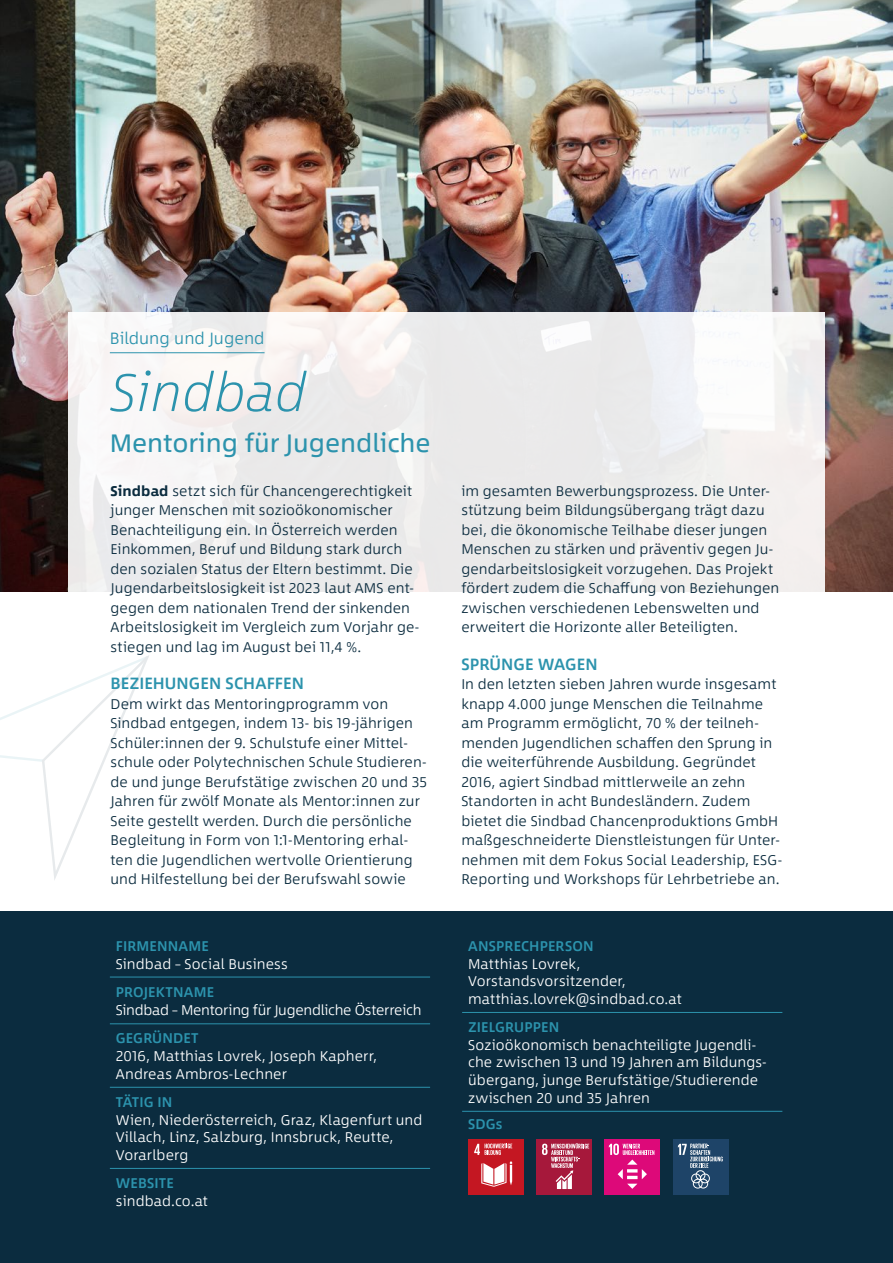
<style>
.page{position:relative;width:893px;height:1263px;background:#fff}
.page>*{position:absolute;margin:0;border:0;box-sizing:border-box;transform-origin:0 0}
.t1{font:italic 200 54px "Between 1";color:#2c93ad}
.t2{font:25.5px "Between 1";color:#2c93ad}
.t3{font:500 16.5px "Between 1";color:#2c93ad}
.t4{font:300 16.5px "Between 1";color:#2c93ad}
.t5{font:300 14.25px/19.5px "Between 1";letter-spacing:.01em;color:#0b2c3f}
.t6{font:300 14.25px/17.7px "Between 1";letter-spacing:.01em;color:#fff}
.t7{font:500 14.25px "Between 1";letter-spacing:.01em;color:#2c93ad}
.t8{font:300 14.25px "Between 1";letter-spacing:-.015em;color:#fff}
.s1{font-weight:700}
</style>
<div class="page">
<img style="left:0;top:0;width:893px;height:591px">
<div style="left:0;top:911px;width:893px;height:352px;background:#0b2c3f"></div>
<svg style="left:68px;top:312px;width:757px;height:280px;fill:#ececec"></svg>
<hr style="left:110px;top:977px;width:320px;height:1px;background:#2c93ad">
<hr style="left:110px;top:1023px;width:320px;height:1px;background:#2c93ad">
<hr style="left:110px;top:1168px;width:320px;height:1px;background:#2c93ad">
<hr style="left:110px;top:1087px;width:320px;height:1px;background:#2c93ad">
<hr style="left:462px;top:1012px;width:320px;height:1px;background:#2c93ad">
<hr style="left:462px;top:1111px;width:320px;height:1px;background:#2c93ad">
<div style="left:469px;top:1139px;width:55px;height:55px;background:#c41722"></div>
<svg style="left:481px;top:1161px;width:31px;height:25px"></svg>
<svg style="left:474px;top:1143px;width:38px;height:12px"></svg>
<div style="left:537px;top:1139px;width:55px;height:55px;background:#a6183b"></div>
<svg style="left:542px;top:1143px;width:47px;height:46px"></svg>
<div style="left:605px;top:1139px;width:55px;height:55px;background:#dd0979"></div>
<svg style="left:609px;top:1143px;width:45px;height:46px"></svg>
<div style="left:673px;top:1139px;width:55px;height:55px;background:#1e4468"></div>
<svg style="left:678px;top:1144px;width:45px;height:44px"></svg>
<svg style="left:0;top:655px;width:149px;height:225px"></svg>
<hr style="left:110px;top:352px;width:155px;height:1px;background:#2c93ad">
<p class="t4" style="left:110px;top:328px;width:156px">Bildung und Jugend</p>
<h1 class="t1" style="left:110px;top:359px;width:198px">Sindbad</h1>
<h2 class="t2" style="left:110px;top:428px;width:322px">Mentoring für Jugendliche</h2>
<p class="t5" style="left:111px;top:481px;width:310px"><span class="s1">Sindbad</span> setzt sich für Chancengerechtigkeit junger Menschen mit sozioökonomischer Benachteiligung ein. In Österreich werden Einkommen, Beruf und Bildung stark durch den sozialen Status der Eltern bestimmt. Die Jugendarbeitslosigkeit ist 2023 laut AMS ent&shy;gegen dem nationalen Trend der sinkenden Arbeitslosigkeit im Vergleich zum Vorjahr ge&shy;stiegen und lag im August bei 11,4 %.</p>
<p class="t3" style="left:111px;top:673px;width:195px">BEZIEHUNGEN SCHAFFEN</p>
<p class="t5" style="left:111px;top:694px;width:318px">Dem wirkt das Mentoringprogramm von Sindbad entgegen, indem 13- bis 19-jährigen Schüler:innen der 9. Schulstufe einer Mittel&shy;schule oder Polytechnischen Schule Studieren&shy;de und junge Berufstätige zwischen 20 und 35<br>Jahren für zwölf Monate als Mentor:innen zur Seite gestellt werden. Durch die persönliche Begleitung in Form von 1:1-Mentoring erhal&shy;ten die Jugendlichen wertvolle Orientierung und Hilfestellung bei der Berufswahl sowie</p>
<p class="t7" style="left:116px;top:937px;width:94px">FIRMENNAME</p>
<p class="t6" style="left:116px;top:954px;width:173px">Sindbad – Social Business</p>
<p class="t7" style="left:116px;top:983px;width:100px">PROJEKTNAME</p>
<p class="t8" style="left:116px;top:1001px;width:307px">Sindbad – Mentoring für Jugendliche Österreich</p>
<p class="t7" style="left:116px;top:1029px;width:84px">GEGRÜNDET</p>
<p class="t6" style="left:116px;top:1047px;width:263px">2016, Matthias Lovrek, Joseph Kapherr,<br>Andreas Ambros-Lechner</p>
<p class="t7" style="left:116px;top:1093px;width:58px">TÄTIG IN</p>
<p class="t6" style="left:116px;top:1110px;width:308px">Wien, Niederösterreich, Graz, Klagenfurt und<br>Villach, Linz, Salzburg, Innsbruck, Reutte,<br>Vorarlberg</p>
<p class="t7" style="left:116px;top:1174px;width:60px">WEBSITE</p>
<p class="t6" style="left:116px;top:1192px;width:94px">sindbad.co.at</p>
<p class="t5" style="left:461px;top:481px;width:319px">im gesamten Bewerbungsprozess. Die Unter&shy;stützung beim Bildungsübergang trägt dazu bei, die ökonomische Teilhabe dieser jungen Menschen zu stärken und präventiv gegen Ju&shy;gendarbeitslosigkeit vorzugehen. Das Projekt fördert zudem die Schaffung von Beziehungen zwischen verschiedenen Lebenswelten und erweitert die Horizonte aller Beteiligten.</p>
<p class="t3" style="left:461px;top:654px;width:138px">SPRÜNGE WAGEN</p>
<p class="t5" style="left:461px;top:674px;width:322px">In den letzten sieben Jahren wurde insgesamt knapp 4.000 junge Menschen die Teilnahme am Programm ermöglicht, 70 % der teilneh&shy;menden Jugendlichen schaffen den Sprung in die weiterführende Ausbildung. Gegründet 2016, agiert Sindbad mittlerweile an zehn Standorten in acht Bundesländern. Zudem bietet die Sindbad Chancenproduktions GmbH maßgeschneiderte Dienstleistungen für Unter&shy;nehmen mit dem Fokus Social Leadership, ESG-Reporting und Workshops für Lehrbetriebe an.</p>
<p class="t7" style="left:468px;top:937px;width:127px">ANSPRECHPERSON</p>
<p class="t6" style="left:468px;top:954px;width:215px">Matthias Lovrek,<br>Vorstandsvorsitzender, matthias.lovrek@sindbad.co.at</p>
<p class="t7" style="left:468px;top:1018px;width:93px">ZIELGRUPPEN</p>
<p class="t6" style="left:468px;top:1036px;width:300px">Sozioökonomisch benachteiligte Jugendli&shy;che zwischen 13 und 19 Jahren am Bildungs&shy;übergang, junge Berufstätige/Studierende zwischen 20 und 35 Jahren</p>
<p class="t7" style="left:468px;top:1115px;width:36px">SDGs</p>
</div>
